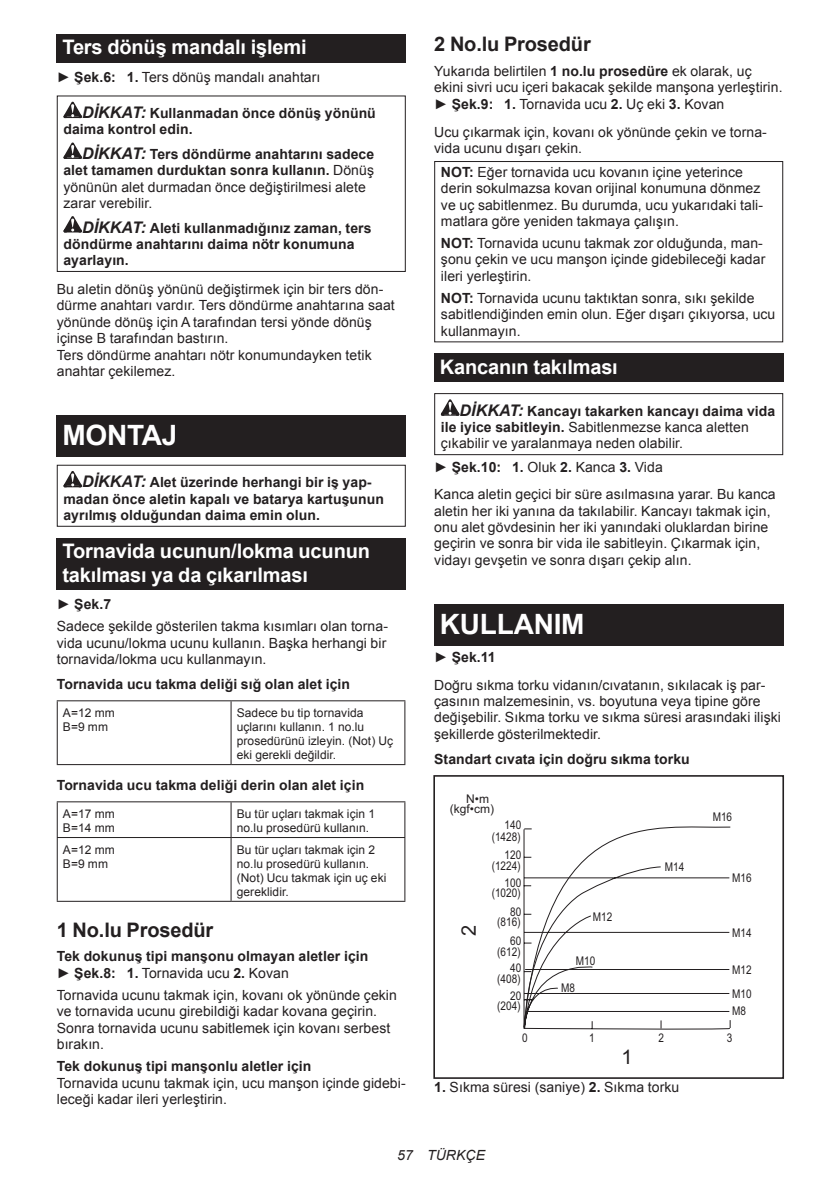
<style>
.page{position:relative;width:840px;height:1191px;background:#fff}
.page>*{position:absolute;margin:0;border:0;box-sizing:border-box;transform-origin:0 0}
.t1{font:700 28px "Arial";letter-spacing:-.01em;color:#fff}
.t2{font:700 20px/23.4px "Arial";letter-spacing:-.01em;color:#fff}
.t3{font:700 20px "Arial";letter-spacing:-.01em;color:#231f20}
.t4{font:20px "Arial";color:#231f20}
.t5{font:14px/16.4px "Arial";letter-spacing:.005em;color:#231f20}
.t6{font:700 14px/16.4px "Arial";letter-spacing:.005em;color:#231f20}
.t7{font:italic 14px "Arial";letter-spacing:.005em;color:#231f20}
.t8{font:12px/14px "Arial";letter-spacing:.005em;color:#231f20}
.t9{font:12px/11.4px "Arial";letter-spacing:.005em;color:#231f20;text-align:right;scale:.83 1}
.s1{font-weight:700}
.s2{font-style:italic;font-size:16px}
.s3{font-weight:400}
.s4{font-weight:700;font-style:italic;font-size:16px}
</style>
<div class="page">
<div style="left:57px;top:34px;width:348px;height:29px;background:#231f20"></div>
<svg style="left:63px;top:102px;width:19px;height:16px"></svg>
<svg style="left:63px;top:142px;width:19px;height:17px"></svg>
<svg style="left:63px;top:216px;width:19px;height:16px"></svg>
<div style="left:57px;top:95px;width:348px;height:177px;border:1px solid #231f20"></div>
<div style="left:57px;top:415px;width:348px;height:42px;background:#231f20"></div>
<svg style="left:63px;top:471px;width:19px;height:16px"></svg>
<div style="left:57px;top:465px;width:348px;height:62px;border:1px solid #231f20"></div>
<div style="left:57px;top:538px;width:348px;height:52px;background:#231f20"></div>
<hr style="left:57px;top:700px;width:174px;height:1px;background:#231f20">
<hr style="left:57px;top:701px;width:1px;height:63px;background:#231f20">
<hr style="left:231px;top:700px;width:174px;height:1px;background:#231f20">
<hr style="left:230px;top:701px;width:1px;height:63px;background:#231f20">
<hr style="left:404px;top:701px;width:1px;height:63px;background:#231f20">
<hr style="left:57px;top:764px;width:174px;height:1px;background:#231f20">
<hr style="left:231px;top:764px;width:174px;height:1px;background:#231f20">
<hr style="left:57px;top:801px;width:174px;height:1px;background:#231f20">
<hr style="left:57px;top:802px;width:1px;height:35px;background:#231f20">
<hr style="left:231px;top:801px;width:174px;height:1px;background:#231f20">
<hr style="left:230px;top:802px;width:1px;height:35px;background:#231f20">
<hr style="left:404px;top:802px;width:1px;height:35px;background:#231f20">
<hr style="left:57px;top:837px;width:174px;height:1px;background:#231f20">
<hr style="left:57px;top:838px;width:1px;height:62px;background:#231f20">
<hr style="left:231px;top:837px;width:174px;height:1px;background:#231f20">
<hr style="left:230px;top:838px;width:1px;height:62px;background:#231f20">
<hr style="left:404px;top:838px;width:1px;height:62px;background:#231f20">
<hr style="left:57px;top:900px;width:174px;height:1px;background:#231f20">
<hr style="left:231px;top:900px;width:174px;height:1px;background:#231f20">
<div style="left:434px;top:161px;width:348px;height:181px;border:1px solid #231f20"></div>
<div style="left:434px;top:354px;width:348px;height:28px;background:#231f20"></div>
<svg style="left:440px;top:399px;width:19px;height:17px"></svg>
<div style="left:434px;top:393px;width:348px;height:62px;border:1px solid #231f20"></div>
<div style="left:434px;top:604px;width:348px;height:41px;background:#231f20"></div>
<svg style="left:523px;top:826px;width:208px;height:202px"></svg>
<div style="left:433px;top:775px;width:350px;height:303px;border:2px solid #231f20"></div>
<h2 class="t2" style="left:62px;top:36px;width:246px">Ters dönüş mandalı işlemi</h2>
<p class="t5" style="left:57px;top:69px;width:265px">► <span class="s1">Şek.6: 1.</span> Ters dönüş mandalı anahtarı</p>
<p class="t6" style="left:63px;top:105px;width:314px;text-indent:19px"><span class="s2">DİKKAT:</span> Kullanmadan önce dönüş yönünü daima kontrol edin.</p>
<p class="t6" style="left:63px;top:146px;width:312px;text-indent:19px"><span class="s2">DİKKAT:</span> Ters döndürme anahtarını sadece alet tamamen durduktan sonra kullanın. <span class="s3">Dönüş yönünün alet durmadan önce değiştirilmesi alete zarar verebilir.</span></p>
<p class="t6" style="left:63px;top:220px;width:309px;text-indent:19px"><span class="s2">DİKKAT:</span> Aleti kullanmadığınız zaman, ters döndürme anahtarını daima nötr konumuna ayarlayın.</p>
<p class="t5" style="left:57px;top:281px;width:339px">Bu aletin dönüş yönünü değiştirmek için bir ters dön&shy;dürme anahtarı vardır. Ters döndürme anahtarına saat yönünde dönüş için A tarafından tersi yönde dönüş içinse B tarafından bastırın.<br>Ters döndürme anahtarı nötr konumundayken tetik anahtar çekilemez.</p>
<h1 class="t1" style="left:62px;top:417px;width:116px">MONTAJ</h1>
<p class="t6" style="left:63px;top:474px;width:322px;text-indent:19px"><span class="s2">DİKKAT:</span> Alet üzerinde herhangi bir iş yap&shy;madan önce aletin kapalı ve batarya kartuşunun ayrılmış olduğundan daima emin olun.</p>
<h2 class="t2" style="left:62px;top:540px;width:309px">Tornavida ucunun/lokma ucunun takılması ya da çıkarılması</h2>
<p class="t5" style="left:57px;top:593px;width:332px;line-height:22px">► <span class="s1">Şek.7<br></span>Sadece şekilde gösterilen takma kısımları olan torna-</p>
<p class="t5" style="left:57px;top:634px;width:331px">vida ucunu/lokma ucunu kullanın. Başka herhangi bir tornavida/lokma ucu kullanmayın.</p>
<p class="t6" style="left:57px;top:676px;width:295px">Tornavida ucu takma deliği sığ olan alet için</p>
<p class="t8" style="left:63px;top:705px;width:53px">A=12 mm<br>B=9 mm</p>
<p class="t8" style="left:236px;top:705px;width:158px">Sadece bu tip tornavida uçlarını kullanın. 1 no.lu prosedürünü izleyin. (Not) Uç eki gerekli değildir.</p>
<p class="t6" style="left:57px;top:777px;width:309px">Tornavida ucu takma deliği derin olan alet için</p>
<p class="t8" style="left:63px;top:806px;width:53px">A=17 mm<br>B=14 mm</p>
<p class="t8" style="left:236px;top:806px;width:140px">Bu tür uçları takmak için 1 no.lu prosedürü kullanın.</p>
<p class="t8" style="left:63px;top:842px;width:53px">A=12 mm<br>B=9 mm</p>
<p class="t8" style="left:237px;top:842px;width:151px">Bu tür uçları takmak için 2 no.lu prosedürü kullanın. (Not) Ucu takmak için uç eki gereklidir.</p>
<h2 class="t3" style="left:57px;top:916px;width:158px">1 No.lu Prosedür</h2>
<p class="t6" style="left:57px;top:948px;width:313px">Tek dokunuş tipi manşonu olmayan aletler için <span class="s3">►</span> Şek.8: 1. <span class="s3">Tornavida ucu</span> 2. <span class="s3">Kovan</span></p>
<p class="t5" style="left:57px;top:987px;width:341px">Tornavida ucunu takmak için, kovanı ok yönünde çekin ve tornavida ucunu girebildiği kadar kovana geçirin.<br>Sonra tornavida ucunu sabitlemek için kovanı serbest bırakın.</p>
<p class="t6" style="left:57px;top:1058px;width:256px">Tek dokunuş tipi manşonlu aletler için</p>
<p class="t5" style="left:57px;top:1074px;width:350px">Tornavida ucunu takmak için, ucu manşon içinde gidebi&shy;leceği kadar ileri yerleştirin.</p>
<h2 class="t3" style="left:434px;top:31px;width:158px">2 No.lu Prosedür</h2>
<p class="t5" style="left:434px;top:63px;width:350px">Yukarıda belirtilen <span class="s1">1 no.lu prosedüre</span> ek olarak, uç ekini sivri ucu içeri bakacak şekilde manşona yerleştirin. ► <span class="s1">Şek.9: 1.</span> Tornavida ucu <span class="s1">2.</span> Uç eki <span class="s1">3.</span> Kovan</p>
<p class="t5" style="left:434px;top:124px;width:334px">Ucu çıkarmak için, kovanı ok yönünde çekin ve torna&shy;vida ucunu dışarı çekin.</p>
<p class="t5" style="left:440px;top:164px;width:323px"><span class="s1">NOT:</span> Eğer tornavida ucu kovanın içine yeterince derin sokulmazsa kovan orijinal konumuna dönmez ve uç sabitlenmez. Bu durumda, ucu yukarıdaki tali&shy;matlara göre yeniden takmaya çalışın.</p>
<p class="t5" style="left:440px;top:235px;width:326px"><span class="s1">NOT:</span> Tornavida ucunu takmak zor olduğunda, man&shy;şonu çekin ve ucu manşon içinde gidebileceği kadar ileri yerleştirin.</p>
<p class="t5" style="left:440px;top:290px;width:336px"><span class="s1">NOT:</span> Tornavida ucunu taktıktan sonra, sıkı şekilde sabitlendiğinden emin olun. Eğer dışarı çıkıyorsa, ucu kullanmayın.</p>
<h2 class="t2" style="left:439px;top:355px;width:179px">Kancanın takılması</h2>
<p class="t5" style="left:440px;top:403px;width:336px;text-indent:19px"><span class="s4">DİKKAT:</span> <span class="s1">Kancayı takarken kancayı daima vida ile iyice sabitleyin.</span> Sabitlenmezse kanca aletten çıkabilir ve yaralanmaya neden olabilir.</p>
<p class="t5" style="left:434px;top:453px;width:343px;line-height:27.8px">► <span class="s1">Şek.10: 1.</span> Oluk <span class="s1">2.</span> Kanca <span class="s1">3.</span> Vida<br>Kanca aletin geçici bir süre asılmasına yarar. Bu kanca</p>
<p class="t5" style="left:434px;top:502px;width:337px">aletin her iki yanına da takılabilir. Kancayı takmak için, onu alet gövdesinin her iki yanındaki oluklardan birine geçirin ve sonra bir vida ile sabitleyin. Çıkarmak için, vidayı gevşetin ve sonra dışarı çekip alın.</p>
<h1 class="t1" style="left:439px;top:605px;width:146px">KULLANIM</h1>
<p class="t5" style="left:434px;top:643px;width:332px;line-height:27.8px">► <span class="s1">Şek.11<br></span>Doğru sıkma torku vidanın/cıvatanın, sıkılacak iş par-</p>
<p class="t5" style="left:434px;top:693px;width:348px">çasının malzemesinin, vs. boyutuna veya tipine göre değişebilir. Sıkma torku ve sıkma süresi arasındaki ilişki şekillerde gösterilmektedir.</p>
<p class="t6" style="left:434px;top:751px;width:257px">Standart cıvata için doğru sıkma torku</p>
<p class="t8" style="left:466px;top:792px;width:24px">N•m</p>
<p class="t8" style="left:449px;top:802px;width:46px">(kgf•cm)</p>
<h2 class="t4" style="left:455px;top:936px;width:13px;rotate:-90deg">2</h2>
<p class="t9" style="left:491px;top:819px;width:37px">140 (1428)</p>
<p class="t9" style="left:504px;top:848px;width:22px">120</p>
<p class="t9" style="left:504px;top:877px;width:22px">100</p>
<p class="t9" style="left:510px;top:906px;width:15px">80</p>
<p class="t9" style="left:510px;top:934px;width:15px">60</p>
<p class="t9" style="left:510px;top:962px;width:15px">40</p>
<p class="t9" style="left:510px;top:990px;width:15px">20</p>
<p class="t9" style="left:491px;top:859px;width:36px">(1224)</p>
<p class="t9" style="left:491px;top:887px;width:36px">(1020)</p>
<p class="t9" style="left:497px;top:916px;width:30px">(816)</p>
<p class="t9" style="left:497px;top:945px;width:30px">(612)</p>
<p class="t9" style="left:497px;top:973px;width:30px">(408)</p>
<p class="t9" style="left:497px;top:1000px;width:30px">(204)</p>
<p class="t9" style="left:522px;top:1032px;width:8px">0</p>
<p class="t9" style="left:592px;top:911px;width:25px">M12</p>
<p class="t9" style="left:575px;top:955px;width:25px">M10</p>
<p class="t9" style="left:561px;top:981px;width:18px">M8</p>
<p class="t9" style="left:664px;top:861px;width:25px">M14</p>
<p class="t9" style="left:712px;top:811px;width:25px">M16</p>
<p class="t9" style="left:731px;top:872px;width:25px">M16</p>
<p class="t9" style="left:731px;top:927px;width:25px">M14</p>
<p class="t9" style="left:731px;top:957px;width:25px;line-height:24px;text-align:left">M12<br>M10</p>
<p class="t9" style="left:731px;top:1004px;width:18px">M8</p>
<p class="t9" style="left:588px;top:1032px;width:8px">1</p>
<p class="t9" style="left:658px;top:1032px;width:8px">2</p>
<p class="t9" style="left:726px;top:1032px;width:8px">3</p>
<h2 class="t4" style="left:621px;top:1043px;width:13px">1</h2>
<p class="t5" style="left:434px;top:1079px;width:246px"><span class="s1">1.</span> Sıkma süresi (saniye) <span class="s1">2.</span> Sıkma torku</p>
<p class="t7" style="left:397px;top:1146px;width:89px">57 TÜRKÇE</p>
</div>
